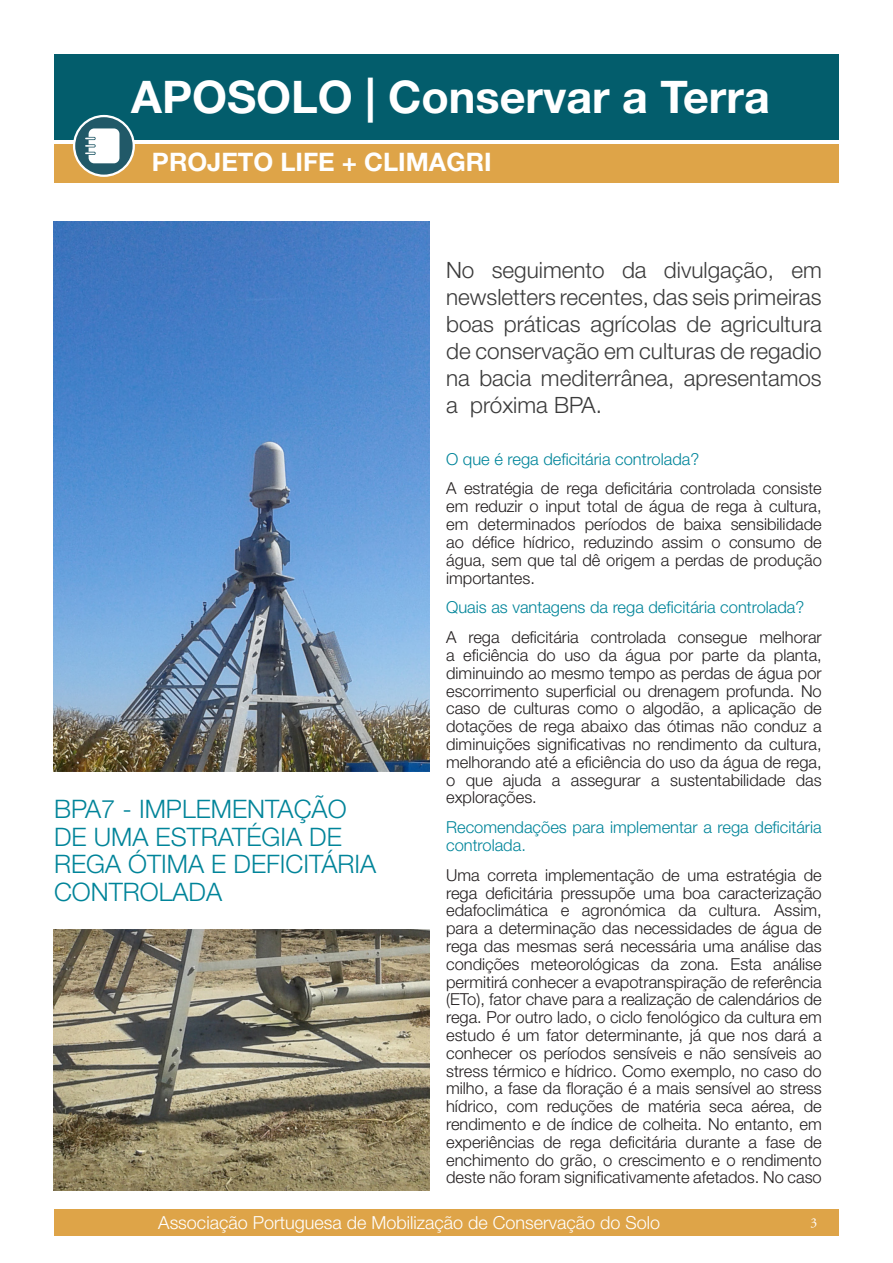
<style>
.page{position:relative;width:893px;height:1263px;background:#fff}
.page>*{position:absolute;margin:0;border:0;box-sizing:border-box;transform-origin:0 0}
.t1{font:700 45px "Helvetica Neue LT Std";color:#fff}
.t2{font:300 25.5px/27.5px "Helvetica Neue LT Std";color:#008499}
.t3{font:700 25.5px "Helvetica Neue LT Std";color:#fff}
.t4{font:300 22.5px/27px "Helvetica Neue LT Std";color:#3b3b3b;text-align:justify}
.t5{font:300 18px "Helvetica Neue LT Std";color:#fff}
.t6{font:300 16.5px/17.9px "Helvetica Neue LT Std";color:#231f20;text-align:justify}
.t7{font:300 16.5px/17.9px "Helvetica Neue LT Std";color:#00859a}
.t8{font:13.5px "Adobe Garamond Pro";color:#fff}
</style>
<div class="page">
<div style="left:54px;top:1209px;width:785px;height:26px;background:#dea448"></div>
<div style="left:54px;top:145px;width:785px;height:38px;background:#dea448"></div>
<div style="left:54px;top:54px;width:785px;height:86px;background:#035d6c"></div>
<svg style="left:73px;top:115px;width:62px;height:62px"></svg>
<div style="left:75px;top:117px;width:58px;height:58px;background:#215968;border-radius:50%"></div>
<svg style="left:85px;top:128px;width:34px;height:35px"></svg>
<img style="left:53px;top:221px;width:376px;height:970px">
<div style="left:45px;top:772px;width:389px;height:157px;background:#fff"></div>
<h1 class="t1" style="left:131px;top:69px;width:640px">APOSOLO | Conservar a Terra</h1>
<h2 class="t3" style="left:152px;top:147px;width:341px">PROJETO LIFE + CLIMAGRI</h2>
<h2 class="t2" style="left:54px;top:795px;width:324px">BPA7 - IMPLEMENTAÇÃO<br>DE UMA ESTRATÉGIA DE<br>REGA ÓTIMA E DEFICITÁRIA<br>CONTROLADA</h2>
<h3 class="t4" style="left:446px;top:256px;width:377px">No seguimento da divulgação, em newsletters recentes, das seis primeiras boas práticas agrícolas de agricultura de conservação em culturas de regadio na bacia mediterrânea, apresentamos a próxima BPA.</h3>
<p class="t7" style="left:446px;top:449px;width:255px">O que é rega deficitária controlada?</p>
<p class="t6" style="left:446px;top:479px;width:377px">A estratégia de rega deficitária controlada consiste em reduzir o input total de água de rega à cultura, em determinados períodos de baixa sensibilidade ao défice hídrico, reduzindo assim o consumo de água, sem que tal dê origem a perdas de produção importantes.</p>
<p class="t7" style="left:446px;top:598px;width:360px">Quais as vantagens da rega deficitária controlada?</p>
<p class="t6" style="left:446px;top:628px;width:377px">A rega deficitária controlada consegue melhorar a eficiência do uso da água por parte da planta, diminuindo ao mesmo tempo as perdas de água por escorrimento superficial ou drenagem profunda. No caso de culturas como o algodão, a aplicação de dotações de rega abaixo das ótimas não conduz a diminuições significativas no rendimento da cultura, melhorando até a eficiência do uso da água de rega, o que ajuda a assegurar a sustentabilidade das explorações.</p>
<p class="t7" style="left:446px;top:818px;width:377px">Recomendações para implementar a rega deficitária controlada.</p>
<p class="t6" style="left:446px;top:866px;width:377px">Uma correta implementação de uma estratégia de rega deficitária pressupõe uma boa caracterização edafoclimática e agronómica da cultura. Assim, para a determinação das necessidades de água de rega das mesmas será necessária uma análise das condições meteorológicas da zona. Esta análise permitirá conhecer a evapotranspiração de referência (ETo), fator chave para a realização de calendários de rega. Por outro lado, o ciclo fenológico da cultura em estudo é um fator determinante, já que nos dará a conhecer os períodos sensíveis e não sensíveis ao stress térmico e hídrico. Como exemplo, no caso do milho, a fase da floração é a mais sensível ao stress hídrico, com reduções de matéria seca aérea, de rendimento e de índice de colheita. No entanto, em experiências de rega deficitária durante a fase de enchimento do grão, o crescimento e o rendimento deste não foram significativamente afetados. No caso</p>
<p class="t5" style="left:158px;top:1211px;width:503px">Associação Portuguesa de Mobilização de Conservação do Solo</p>
<p class="t8" style="left:810px;top:1215px;width:8px">3</p>
</div>
